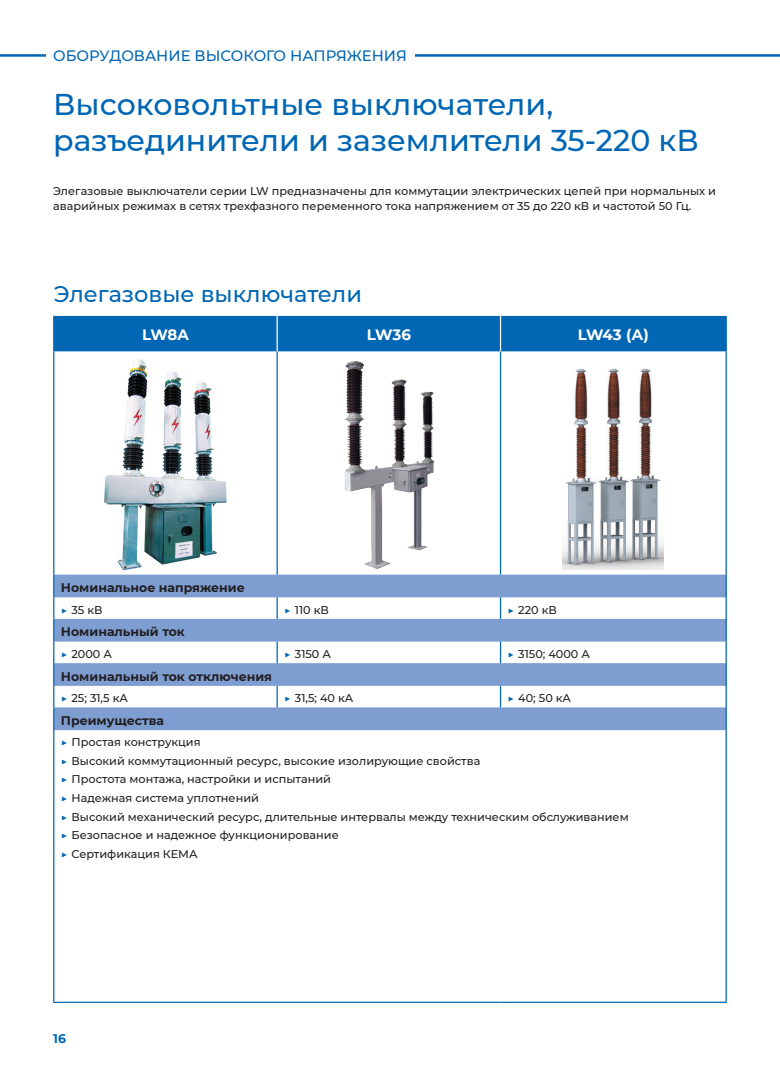
<style>
.page{position:relative;width:780px;height:1088px;background:#fff}
.page>*{position:absolute;margin:0;border:0;box-sizing:border-box;transform-origin:0 0}
.t1{font:500 30px/36px "Montserrat";color:#0166b3}
.t2{font:500 22.5px "Montserrat";color:#0166b3}
.t3{font:500 15px "Montserrat";color:#0166b3}
.t4{font:700 15px "Montserrat";letter-spacing:-.02em;color:#fff}
.t5{font:700 12.5px "Montserrat";color:#231f20}
.t6{font:700 12.5px "Montserrat";color:#0166b3}
.t7{font:500 11.25px/18.5px "Montserrat";color:#231f20}
.s1{color:#0166b3}
</style>
<div class="page">
<hr style="left:0;top:54px;width:780px;height:3px;background:#0166b3">
<div style="left:46px;top:39px;width:369px;height:29px;background:#fff"></div>
<div style="left:54px;top:316px;width:671px;height:35px;background:#0166b3"></div>
<svg style="left:54px;top:575px;width:671px;height:155px;fill:#7e9ed2"></svg>
<hr style="left:53px;top:316px;width:1px;height:35px;background:#0166b3">
<hr style="left:53px;top:351px;width:1px;height:224px;background:#0166b3">
<hr style="left:276px;top:351px;width:2px;height:224px;background:#0166b3">
<hr style="left:500px;top:351px;width:1px;height:224px;background:#0166b3">
<hr style="left:276px;top:597px;width:2px;height:22px;background:#0166b3">
<svg style="left:500px;top:597px;width:1px;height:22px"></svg>
<hr style="left:276px;top:642px;width:2px;height:21px;background:#0166b3">
<svg style="left:500px;top:642px;width:1px;height:21px"></svg>
<hr style="left:276px;top:686px;width:2px;height:21px;background:#0166b3">
<svg style="left:500px;top:686px;width:1px;height:21px"></svg>
<svg style="left:53px;top:575px;width:1px;height:155px"></svg>
<hr style="left:53px;top:730px;width:1px;height:272px;background:#0166b3">
<hr style="left:53px;top:1002px;width:224px;height:1px;background:#0166b3">
<hr style="left:277px;top:1002px;width:223px;height:1px;background:#0166b3">
<hr style="left:500px;top:1002px;width:226px;height:1px;background:#0166b3">
<hr style="left:276px;top:316px;width:2px;height:35px;background:#fff">
<hr style="left:500px;top:316px;width:1px;height:35px;background:#fff">
<hr style="left:725px;top:316px;width:1px;height:35px;background:#0166b3">
<hr style="left:725px;top:351px;width:1px;height:224px;background:#0166b3">
<svg style="left:725px;top:575px;width:1px;height:155px"></svg>
<hr style="left:725px;top:730px;width:1px;height:272px;background:#0166b3">
<img style="left:104px;top:359px;width:123px;height:210px">
<img style="left:345px;top:361px;width:89px;height:208px">
<img style="left:562px;top:368px;width:101px;height:201px">
<h3 class="t3" style="left:53px;top:45px;width:355px">ОБОРУДОВАНИЕ ВЫСОКОГО НАПРЯЖЕНИЯ</h3>
<h1 class="t1" style="left:53px;top:85px;width:647px">Высоковольтные выключатели, разъединители и заземлители 35-220 кВ</h1>
<p class="t7" style="left:53px;top:183px;width:664px;line-height:15px">Элегазовые выключатели серии LW предназначены для коммутации электрических цепей при нормальных и аварийных режимах в сетях трехфазного переменного тока напряжением от 35 до 220 кВ и частотой 50 Гц.</p>
<h2 class="t2" style="left:54px;top:278px;width:309px">Элегазовые выключатели</h2>
<h3 class="t4" style="left:142px;top:324px;width:48px">LW8A</h3>
<h3 class="t4" style="left:366px;top:324px;width:46px">LW36</h3>
<h3 class="t4" style="left:578px;top:324px;width:72px">LW43 (А)</h3>
<p class="t5" style="left:61px;top:579px;width:185px">Номинальное напряжение</p>
<p class="t7" style="left:61px;top:600px;width:43px"><span class="s1">▶</span> 35 кВ</p>
<p class="t7" style="left:284px;top:600px;width:46px"><span class="s1">▶</span> 110 кВ</p>
<p class="t7" style="left:507px;top:600px;width:51px"><span class="s1">▶</span> 220 кВ</p>
<p class="t5" style="left:61px;top:623px;width:125px">Номинальный ток</p>
<p class="t7" style="left:61px;top:644px;width:53px"><span class="s1">▶</span> 2000 А</p>
<p class="t7" style="left:284px;top:644px;width:48px"><span class="s1">▶</span> 3150 А</p>
<p class="t7" style="left:507px;top:644px;width:84px"><span class="s1">▶</span> 3150; 4000 А</p>
<p class="t5" style="left:61px;top:667px;width:213px">Номинальный ток отключения</p>
<p class="t7" style="left:61px;top:688px;width:69px"><span class="s1">▶</span> 25; 31,5 кА</p>
<p class="t7" style="left:284px;top:688px;width:71px"><span class="s1">▶</span> 31,5; 40 кА</p>
<p class="t7" style="left:507px;top:688px;width:65px"><span class="s1">▶</span> 40; 50 кА</p>
<p class="t5" style="left:61px;top:711px;width:105px">Преимущества</p>
<p class="t7" style="left:61px;top:733px;width:569px"><span class="s1">▶</span> Простая конструкция<br><span class="s1">▶</span> Высокий коммутационный ресурс, высокие изолирующие свойства<br><span class="s1">▶</span> Простота монтажа, настройки и испытаний<br><span class="s1">▶</span> Надежная система уплотнений<br><span class="s1">▶</span> Высокий механический ресурс, длительные интервалы между техническим обслуживанием <span class="s1">▶</span> Безопасное и надежное функционирование<br><span class="s1">▶</span> Сертификация КЕМА</p>
<p class="t6" style="left:53px;top:1030px;width:14px">16</p>
</div>
